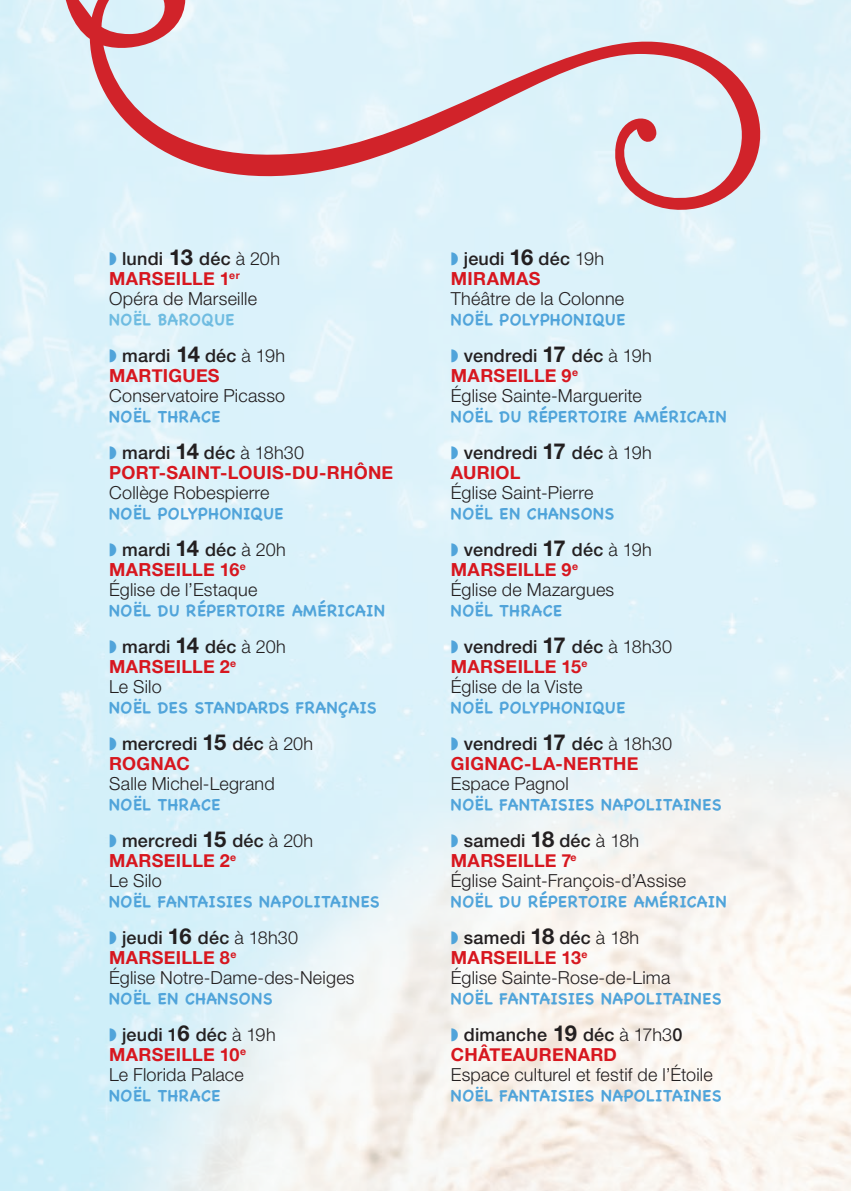
<style>
.page{position:relative;width:851px;height:1191px;background:#fff}
.page>*{position:absolute;margin:0;border:0;box-sizing:border-box;transform-origin:0 0}
.t1{font:300 18px "Helvetica Neue LT Std";letter-spacing:.01em;color:#231f20}
.t2{font:500 18px "Helvetica Neue LT Std";letter-spacing:.01em;color:#231f20}
.t3{font:700 18px "Helvetica Neue";letter-spacing:.015em;color:#d7171f}
.t4{font:700 16px "Chalkboard";letter-spacing:.025em;color:#50a4da}
.t5{font:700 16px "Chalkboard";letter-spacing:.02em;color:#6fbce1}
.s1{color:#50a4da}
.s2{font-weight:700;font-size:22px}
.s3{font-weight:300}
</style>
<div class="page">
<svg style="left:62px;top:0;width:728px;height:217px;background:#dbd9e0"></svg>
<p class="t2" style="left:109px;top:248px;width:172px"><span class="s1">◗</span> lundi <span class="s2">13</span> déc <span class="s3">à 20h</span></p>
<p class="t3" style="left:109px;top:267px;width:132px">MARSEILLE 1<sup>er</sup></p>
<p class="t1" style="left:109px;top:287px;width:149px">Opéra de Marseille</p>
<p class="t5" style="left:109px;top:310px;width:127px">NOËL BAROQUE</p>
<p class="t2" style="left:109px;top:345px;width:177px"><span class="s1">◗</span> mardi <span class="s2">14</span> déc <span class="s3">à 19h</span></p>
<p class="t3" style="left:109px;top:364px;width:112px">MARTIGUES</p>
<p class="t1" style="left:109px;top:384px;width:178px">Conservatoire Picasso</p>
<p class="t4" style="left:109px;top:407px;width:113px">NOËL THRACE</p>
<p class="t2" style="left:109px;top:442px;width:196px"><span class="s1">◗</span> mardi <span class="s2">14</span> déc <span class="s3">à 18h30</span></p>
<p class="t3" style="left:109px;top:461px;width:285px">PORT-SAINT-LOUIS-DU-RHÔNE</p>
<p class="t1" style="left:109px;top:481px;width:162px">Collège Robespierre</p>
<p class="t4" style="left:109px;top:504px;width:176px">NOËL POLYPHONIQUE</p>
<p class="t2" style="left:109px;top:539px;width:178px"><span class="s1">◗</span> mardi <span class="s2">14</span> déc <span class="s3">à 20h</span></p>
<p class="t3" style="left:109px;top:558px;width:138px">MARSEILLE 16<sup>e</sup></p>
<p class="t1" style="left:109px;top:578px;width:150px">Église de l’Estaque</p>
<p class="t4" style="left:109px;top:601px;width:277px">NOËL DU RÉPERTOIRE AMÉRICAIN</p>
<p class="t2" style="left:109px;top:636px;width:178px"><span class="s1">◗</span> mardi <span class="s2">14</span> déc <span class="s3">à 20h</span></p>
<p class="t3" style="left:109px;top:655px;width:128px">MARSEILLE 2<sup>e</sup></p>
<p class="t1" style="left:109px;top:675px;width:54px">Le Silo</p>
<p class="t4" style="left:109px;top:698px;width:269px">NOËL DES STANDARDS FRANÇAIS</p>
<p class="t2" style="left:109px;top:733px;width:205px"><span class="s1">◗</span> mercredi <span class="s2">15</span> déc <span class="s3">à 20h</span></p>
<p class="t3" style="left:109px;top:752px;width:82px">ROGNAC</p>
<p class="t1" style="left:109px;top:772px;width:167px">Salle Michel-Legrand</p>
<p class="t4" style="left:109px;top:795px;width:113px">NOËL THRACE</p>
<p class="t2" style="left:109px;top:830px;width:205px"><span class="s1">◗</span> mercredi <span class="s2">15</span> déc <span class="s3">à 20h</span></p>
<p class="t3" style="left:109px;top:849px;width:128px">MARSEILLE 2<sup>e</sup></p>
<p class="t1" style="left:109px;top:869px;width:54px">Le Silo</p>
<p class="t4" style="left:109px;top:892px;width:272px">NOËL FANTAISIES NAPOLITAINES</p>
<p class="t2" style="left:109px;top:927px;width:190px"><span class="s1">◗</span> jeudi <span class="s2">16</span> déc <span class="s3">à 18h30</span></p>
<p class="t3" style="left:109px;top:946px;width:129px">MARSEILLE 8<sup>e</sup></p>
<p class="t1" style="left:109px;top:966px;width:247px">Église Notre-Dame-des-Neiges</p>
<p class="t4" style="left:109px;top:989px;width:165px">NOËL EN CHANSONS</p>
<p class="t2" style="left:109px;top:1024px;width:168px"><span class="s1">◗</span> jeudi 1<span class="s2">6</span> déc <span class="s3">à 19h</span></p>
<p class="t3" style="left:109px;top:1043px;width:138px">MARSEILLE 10<sup>e</sup></p>
<p class="t1" style="left:109px;top:1063px;width:136px">Le Florida Palace</p>
<p class="t4" style="left:109px;top:1086px;width:113px">NOËL THRACE</p>
<p class="t2" style="left:451px;top:248px;width:155px"><span class="s1">◗</span> jeudi <span class="s2">16</span> déc <span class="s3">19h</span></p>
<p class="t3" style="left:451px;top:267px;width:91px">MIRAMAS</p>
<p class="t1" style="left:451px;top:287px;width:175px">Théâtre de la Colonne</p>
<p class="t4" style="left:451px;top:310px;width:176px">NOËL POLYPHONIQUE</p>
<p class="t2" style="left:451px;top:345px;width:202px"><span class="s1">◗</span> vendredi <span class="s2">17</span> déc <span class="s3">à 19h</span></p>
<p class="t3" style="left:451px;top:364px;width:129px">MARSEILLE 9<sup>e</sup></p>
<p class="t1" style="left:451px;top:384px;width:192px">Église Sainte-Marguerite</p>
<p class="t4" style="left:451px;top:407px;width:277px">NOËL DU RÉPERTOIRE AMÉRICAIN</p>
<p class="t2" style="left:451px;top:442px;width:202px"><span class="s1">◗</span> vendredi <span class="s2">17</span> déc <span class="s3">à 19h</span></p>
<p class="t3" style="left:451px;top:461px;width:71px">AURIOL</p>
<p class="t1" style="left:451px;top:481px;width:144px">Église Saint-Pierre</p>
<p class="t4" style="left:451px;top:504px;width:165px">NOËL EN CHANSONS</p>
<p class="t2" style="left:451px;top:539px;width:202px"><span class="s1">◗</span> vendredi <span class="s2">17</span> déc <span class="s3">à 19h</span></p>
<p class="t3" style="left:451px;top:558px;width:129px">MARSEILLE 9<sup>e</sup></p>
<p class="t1" style="left:451px;top:578px;width:165px">Église de Mazargues</p>
<p class="t4" style="left:451px;top:601px;width:113px">NOËL THRACE</p>
<p class="t2" style="left:451px;top:636px;width:222px"><span class="s1">◗</span> vendredi <span class="s2">17</span> déc <span class="s3">à 18h30</span></p>
<p class="t3" style="left:451px;top:655px;width:138px">MARSEILLE 15<sup>e</sup></p>
<p class="t1" style="left:451px;top:675px;width:133px">Église de la Viste</p>
<p class="t4" style="left:451px;top:698px;width:176px">NOËL POLYPHONIQUE</p>
<p class="t2" style="left:451px;top:733px;width:222px"><span class="s1">◗</span> vendredi <span class="s2">17</span> déc <span class="s3">à 18h30</span></p>
<p class="t3" style="left:451px;top:752px;width:189px">GIGNAC-LA-NERTHE</p>
<p class="t1" style="left:451px;top:772px;width:119px">Espace Pagnol</p>
<p class="t4" style="left:451px;top:795px;width:272px">NOËL FANTAISIES NAPOLITAINES</p>
<p class="t2" style="left:451px;top:830px;width:190px"><span class="s1">◗</span> samedi <span class="s2">18</span> déc <span class="s3">à 18h</span></p>
<p class="t3" style="left:451px;top:849px;width:127px">MARSEILLE 7<sup>e</sup></p>
<p class="t1" style="left:451px;top:869px;width:237px">Église Saint-François-d’Assise</p>
<p class="t4" style="left:451px;top:892px;width:277px">NOËL DU RÉPERTOIRE AMÉRICAIN</p>
<p class="t2" style="left:451px;top:927px;width:190px"><span class="s1">◗</span> samedi <span class="s2">18</span> déc <span class="s3">à 18h</span></p>
<p class="t3" style="left:451px;top:946px;width:138px">MARSEILLE 13<sup>e</sup></p>
<p class="t1" style="left:451px;top:966px;width:221px">Église Sainte-Rose-de-Lima</p>
<p class="t4" style="left:451px;top:989px;width:272px">NOËL FANTAISIES NAPOLITAINES</p>
<p class="t2" style="left:451px;top:1024px;width:233px"><span class="s1">◗</span> dimanche <span class="s2">19</span> déc <span class="s3">à 17h3</span>0</p>
<p class="t3" style="left:451px;top:1043px;width:167px">CHÂTEAURENARD</p>
<p class="t1" style="left:451px;top:1063px;width:263px">Espace culturel et festif de l’Étoile</p>
<p class="t4" style="left:451px;top:1086px;width:272px">NOËL FANTAISIES NAPOLITAINES</p>
</div>
